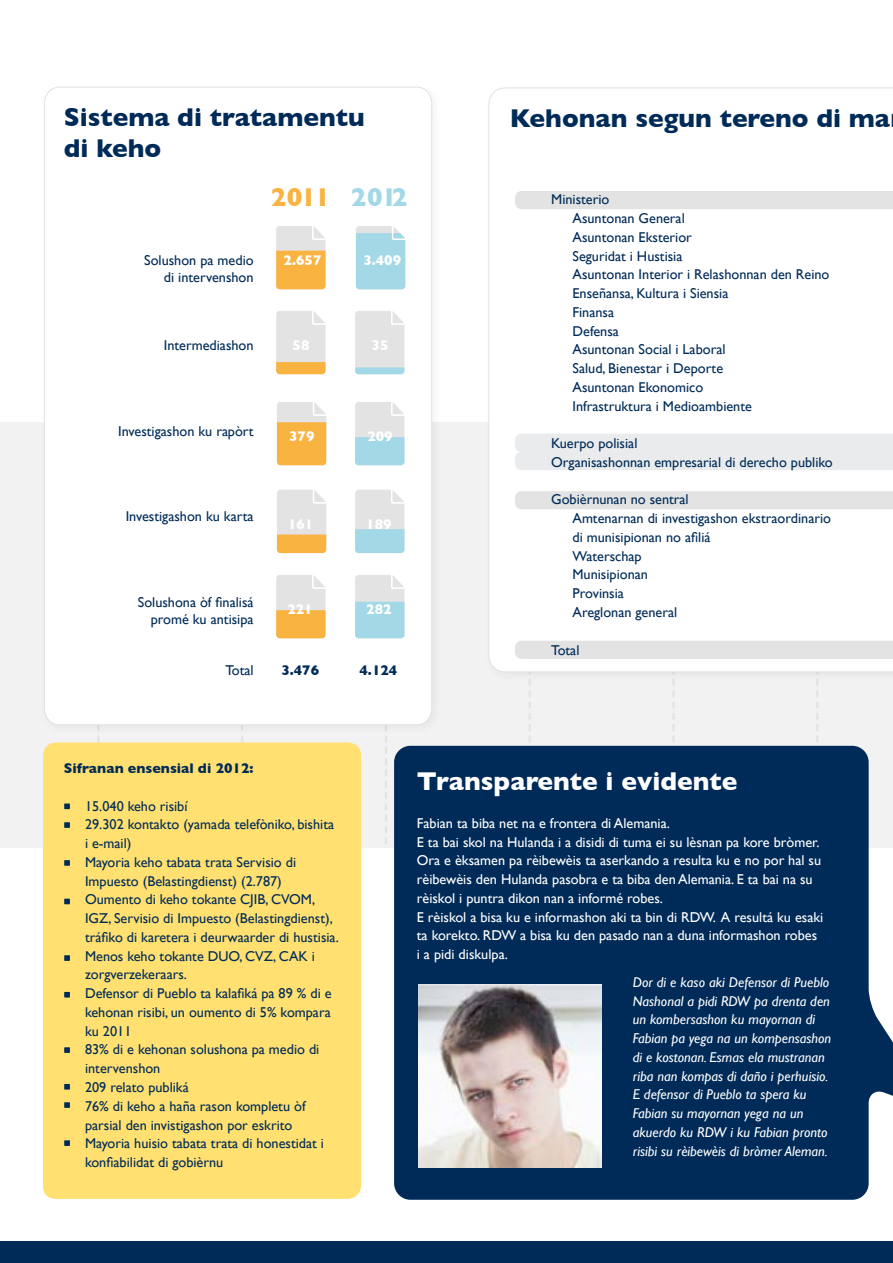
<style>
.page{position:relative;width:893px;height:1263px;background:#fff}
.page>*{position:absolute;margin:0;border:0;box-sizing:border-box;transform-origin:0 0}
.t1{font:700 26.25px/30.8px "Gill Sans";color:#002b58}
.t2{font:700 26.25px "Gill Sans";color:#fff}
.t3{font:700 26.25px "Gill Sans";letter-spacing:-.055em;color:#f9b341}
.t4{font:14.25px/18.8px "Gill Sans";color:#002b58}
.t5{font:14.25px/18.8px "Gill Sans";color:#fff}
.t6{font:italic 14.25px/18.8px "Gill Sans";color:#fff}
.t7{font:700 14.25px "Gill Sans";color:#002b58}
.t8{font:700 14.25px "Gill Sans";color:#fff}
.s1{color:#a3d8e7}
</style>
<div class="page">
<div style="left:0;top:423px;width:893px;height:425px;background:#f2f2f2"></div>
<svg style="left:241px;top:736px;width:2px;height:6px"></svg>
<svg style="left:97px;top:736px;width:2px;height:6px"></svg>
<div style="left:394px;top:746px;width:499px;height:454px;background:#002b58"></div>
<img style="left:419px;top:985px;width:183px;height:183px">
<div style="left:483px;top:82px;width:410px;height:602px;background:#000;opacity:.05"></div>
<svg style="left:488px;top:88px;width:405px;height:584px"></svg>
<div style="left:509px;top:209px;width:384px;height:19px;background:#fff"></div>
<div style="left:509px;top:172px;width:384px;height:18px;background:#fff"></div>
<div style="left:509px;top:247px;width:384px;height:18px;background:#fff"></div>
<div style="left:509px;top:284px;width:384px;height:19px;background:#fff"></div>
<div style="left:509px;top:322px;width:384px;height:18px;background:#fff"></div>
<div style="left:509px;top:359px;width:384px;height:19px;background:#fff"></div>
<div style="left:509px;top:397px;width:384px;height:18px;background:#fff"></div>
<div style="left:515px;top:191px;width:378px;height:18px;background:#e3e3e3"></div>
<svg style="left:515px;top:419px;width:378px;height:425px"></svg>
<div style="left:43px;top:742px;width:318px;height:457px;background:#ffe070"></div>
<svg style="left:64px;top:803px;width:6px;height:6px"></svg>
<svg style="left:64px;top:822px;width:6px;height:6px"></svg>
<svg style="left:64px;top:860px;width:6px;height:6px"></svg>
<svg style="left:64px;top:899px;width:6px;height:5px"></svg>
<svg style="left:64px;top:955px;width:6px;height:6px"></svg>
<svg style="left:64px;top:992px;width:6px;height:5px"></svg>
<svg style="left:64px;top:1140px;width:6px;height:6px"></svg>
<svg style="left:64px;top:1047px;width:6px;height:6px"></svg>
<div style="left:39px;top:82px;width:403px;height:654px;background:#000;opacity:.05"></div>
<svg style="left:44px;top:86px;width:388px;height:639px"></svg>
<svg style="left:276px;top:226px;width:49px;height:63px;background:#f1c681"></svg>
<svg style="left:356px;top:226px;width:49px;height:63px;background:#acdae7"></svg>
<svg style="left:276px;top:311px;width:49px;height:63px;background:#e8dbc5"></svg>
<svg style="left:355px;top:311px;width:49px;height:63px;background:#dde2e4"></svg>
<svg style="left:277px;top:402px;width:49px;height:63px;background:#f2c376"></svg>
<svg style="left:277px;top:490px;width:49px;height:63px"></svg>
<svg style="left:355px;top:402px;width:49px;height:442px"></svg>
<svg style="left:276px;top:575px;width:49px;height:63px"></svg>
<svg style="left:64px;top:1102px;width:6px;height:6px"></svg>
<svg style="left:64px;top:1084px;width:6px;height:5px"></svg>
<div style="left:0;top:1242px;width:893px;height:21px;background:#002b58"></div>
<h1 class="t1" style="left:64px;top:101px;width:302px">Sistema di tratamentu di keho</h1>
<h1 class="t3" style="left:271px;top:182px;width:138px">2011 <span class="s1">2012</span></h1>
<p class="t4" style="left:144px;top:251px;width:111px;line-height:17.1px;text-align:right">Solushon pa medio di intervenshon</p>
<p class="t8" style="left:284px;top:252px;width:39px">2.657</p>
<p class="t8" style="left:363px;top:252px;width:39px">3.409</p>
<p class="t4" style="left:164px;top:336px;width:91px">Intermediashon</p>
<p class="t8" style="left:293px;top:337px;width:18px">58</p>
<p class="t8" style="left:372px;top:337px;width:18px">35</p>
<p class="t4" style="left:118px;top:421px;width:137px">Investigashon ku rapòrt</p>
<p class="t4" style="left:126px;top:507px;width:129px">Investigashon ku karta</p>
<p class="t4" style="left:138px;top:593px;width:117px;line-height:17.1px;text-align:right">Solushona òf finalisá promé ku antisipa</p>
<p class="t4" style="left:225px;top:661px;width:30px">Total</p>
<p class="t8" style="left:289px;top:428px;width:27px">379</p>
<p class="t8" style="left:367px;top:428px;width:27px">209</p>
<p class="t8" style="left:288px;top:516px;width:27px">161</p>
<p class="t8" style="left:366px;top:516px;width:27px">189</p>
<p class="t8" style="left:287px;top:601px;width:27px">221</p>
<p class="t8" style="left:366px;top:601px;width:27px">282</p>
<p class="t7" style="left:281px;top:662px;width:39px">3.476</p>
<p class="t7" style="left:359px;top:662px;width:39px">4.124</p>
<h1 class="t1" style="left:510px;top:102px;width:382px">Kehonan segun tereno di ma</h1>
<p class="t4" style="left:572px;top:190px;width:258px;text-indent:-21px">Ministerio<br>Asuntonan General<br>Asuntonan Eksterior<br>Seguridat i Hustisia<br>Asuntonan Interior i Relashonnan den Reino<br>Enseñansa, Kultura i Siensia<br>Finansa<br>Defensa<br>Asuntonan Social i Laboral<br>Salud, Bienestar i Deporte<br>Asuntonan Ekonomico<br>Infrastruktura i Medioambiente</p>
<p class="t4" style="left:551px;top:434px;width:283px">Kuerpo polisial<br>Organisashonnan empresarial di derecho publiko</p>
<p class="t4" style="left:572px;top:490px;width:260px;text-indent:-21px">Gobièrnunan no sentral<br>Amtenarnan di investigashon ekstraordinario di munisipionan no afiliá<br>Waterschap<br>Munisipionan<br>Provinsia<br>Areglonan general</p>
<p class="t4" style="left:551px;top:640px;width:30px">Total</p>
<p class="t7" style="left:64px;top:760px;width:191px">Sifranan ensensial di 2012:</p>
<p class="t4" style="left:85px;top:796px;width:255px">15.040 keho risibí<br>29.302 kontakto (yamada telefòniko, bishita i e-mail)<br>Mayoria keho tabata trata Servisio di<br>Impuesto (Belastingdienst) (2.787)<br>Oumento di keho tokante CJIB, CVOM,<br>IGZ, Servisio di Impuesto (Belastingdienst), tráfiko di karetera i deurwaarder di hustisia.<br>Menos keho tokante DUO, CVZ, CAK i zorgverzekeraars.<br>Defensor di Pueblo ta kalafiká pa 89 % di e kehonan risibi, un oumento di 5% kompara ku 2011<br>83% di e kehonan solushona pa medio di intervenshon<br>209 relato publiká<br>76% di keho a haña rason kompletu òf parsial den invistigashon por eskrito<br>Mayoria huisio tabata trata di honestidat i konfiabilidat di gobièrnu</p>
<h1 class="t2" style="left:417px;top:766px;width:322px">Transparente i evidente</h1>
<p class="t5" style="left:417px;top:814px;width:408px">Fabian ta biba net na e frontera di Alemania.<br>E ta bai skol na Hulanda i a disidi di tuma ei su lèsnan pa kore bròmer.<br>Ora e èksamen pa rèibewèis ta aserkando a resulta ku e no por hal su rèibewèis den Hulanda pasobra e ta biba den Alemania. E ta bai na su rèiskol i puntra dikon nan a informé robes.<br>E rèiskol a bisa ku e informashon aki ta bin di RDW. A resultá ku esaki ta korekto. RDW a bisa ku den pasado nan a duna informashon robes i a pidi diskulpa.</p>
<p class="t6" style="left:633px;top:972px;width:200px">Dor di e kaso aki Defensor di Pueblo<br>Nashonal a pidi RDW pa drenta den un kombersashon ku mayornan di<br>Fabian pa yega na un kompensashon di e kostonan. Esmas ela mustranan riba nan kompas di daño i perhuisio.<br>E defensor di Pueblo ta spera ku<br>Fabian su mayornan yega na un akuerdo ku RDW i ku Fabian pronto risibi su rèibewèis di bròmer Aleman.</p>
</div>
